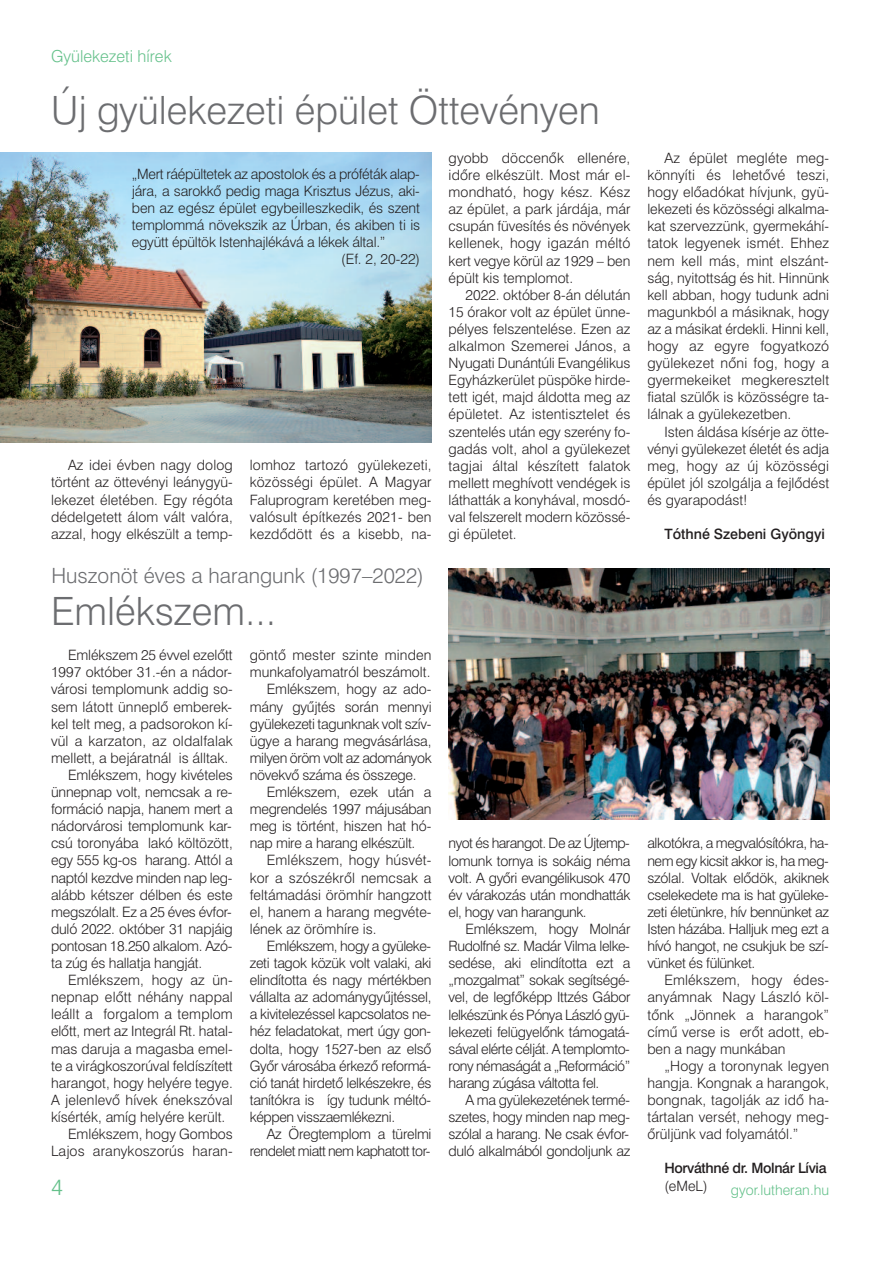
<style>
.page{position:relative;width:893px;height:1263px;background:#fff}
.page>*{position:absolute;margin:0;border:0;box-sizing:border-box;transform-origin:0 0}
.t1{font:39px "Swiss 721 Light HU Normal";color:#6c6d70}
.t2{font:22.5px "Swiss 721 Light HU Normal";color:#65c18b}
.t3{font:21px "Swiss 721 Light HU Normal";color:#6c6d70}
.t4{font:16.5px "Swiss 721 Light HU Normal";color:#65c18b}
.t5{font:14.25px/17.1px "Swiss 721 Light HU Normal";letter-spacing:-.01em;color:#231f20;text-align:justify}
.t6{font:14.25px "Swiss 721 Light HU Normal";letter-spacing:.01em;color:#231f20}
.t7{font:14.25px "Swiss 721 Light HU Normal";letter-spacing:-.03em;color:#231f20}
.t8{font:14.25px "Swiss 721 Light HU Normal";letter-spacing:-.04em;color:#231f20}
.t9{font:14.25px "Swiss 721 Medium HU Normal";letter-spacing:-.025em;color:#231f20}
.t10{font:14.25px "Swiss 721 Medium HU Normal";color:#231f20}
.t11{font:14.25px "Swiss 721 Light HU Normal";color:#65c18b}
</style>
<div class="page">
<img style="left:0;top:152px;width:432px;height:290px">
<img style="left:449px;top:568px;width:380px;height:252px">
<p class="t4" style="left:51px;top:46px;width:122px">Gyülekezeti hírek</p>
<h1 class="t1" style="left:51px;top:88px;width:550px">Új gyülekezeti épület Öttevényen</h1>
<p class="t5" style="left:132px;top:165px;width:289px">„Mert ráépültetek az apostolok és a próféták alap-</p>
<p class="t5" style="left:132px;top:182px;width:289px">jára, a sarokkô pedig maga Krisztus Jézus, aki-</p>
<p class="t5" style="left:132px;top:199px;width:290px">ben az egész épület egybeilleszkedik, és szent</p>
<p class="t5" style="left:132px;top:217px;width:290px">templommá növekszik az Úrban, és akiben ti is</p>
<p class="t5" style="left:132px;top:234px;width:255px">együtt épültök Istenhajlékává a lékek által.”</p>
<p class="t5" style="left:341px;top:251px;width:80px">(Ef. 2, 20-22)</p>
<p class="t5" style="left:449px;top:149px;width:183px">gyobb döccenôk ellenére, idôre elkészült. Most már el&shy;mondható, hogy kész. Kész az épület, a park járdája, már csupán füvesítés és növények kellenek, hogy igazán méltó kert vegye körül az 1929 — ben épült kis templomot.</p>
<p class="t5" style="left:449px;top:286px;width:183px;text-indent:17px">2022. október 8-án délután 15 órakor volt az épület ünne&shy;pélyes felszentelése. Ezen az alkalmon Szemerei János, a Nyugati Dunántúli Evangélikus Egyházkerület püspöke hirde&shy;tett igét, majd áldotta meg az épületet. Az istentisztelet és szentelés után egy szerény fo&shy;gadás volt, ahol a gyülekezet tagjai által készített falatok mellett meghívott vendégek is láthatták a konyhával, mosdó&shy;val felszerelt modern közössé&shy;gi épületet.</p>
<p class="t5" style="left:51px;top:457px;width:183px;text-indent:17px">Az idei évben nagy dolog történt az öttevényi leánygyü&shy;lekezet életében. Egy régóta dédelgetett álom vált valóra, azzal, hogy elkészült a temp-</p>
<p class="t5" style="left:250px;top:457px;width:183px">lomhoz tartozó gyülekezeti, közösségi épület. A Magyar Faluprogram keretében meg&shy;valósult építkezés 2021- ben kezdôdött és a kisebb, na-</p>
<p class="t5" style="left:647px;top:149px;width:183px;text-indent:17px">Az épület megléte meg&shy;könnyíti és lehetôvé teszi, hogy elôadókat hívjunk, gyü&shy;lekezeti és közösségi alkalma&shy;kat szervezzünk, gyermekáhí&shy;tatok legyenek ismét. Ehhez nem kell más, mint elszánt&shy;ság, nyitottság és hit. Hinnünk kell abban, hogy tudunk adni magunkból a másiknak, hogy az a másikat érdekli. Hinni kell, hogy az egyre fogyatkozó gyülekezet nôni fog, hogy a gyermekeiket megkeresztelt fiatal szülôk is közösségre ta&shy;lálnak a gyülekezetben.</p>
<p class="t5" style="left:647px;top:423px;width:183px;text-indent:17px">Isten áldása kísérje az ötte&shy;vényi gyülekezet életét és adja meg, hogy az új közösségi épület jól szolgálja a fejlôdést és gyarapodást!</p>
<p class="t10" style="left:664px;top:526px;width:162px">Tóthné Szebeni Gyöngyi</p>
<h3 class="t3" style="left:51px;top:564px;width:374px">Huszonöt éves a harangunk (1997—2022)</h3>
<h1 class="t1" style="left:51px;top:589px;width:227px">Emlékszem...</h1>
<p class="t6" style="left:250px;top:647px;width:183px">göntô mester szinte minden</p>
<p class="t5" style="left:250px;top:664px;width:182px">munkafolyamatról beszámolt.</p>
<p class="t5" style="left:267px;top:681px;width:166px">Emlékszem, hogy az ado-</p>
<p class="t5" style="left:250px;top:698px;width:183px">mány gyûjtés során mennyi</p>
<p class="t5" style="left:250px;top:715px;width:183px">gyülekezeti tagunknak volt szív-</p>
<p class="t5" style="left:250px;top:732px;width:183px">ügye a harang megvásárlása,</p>
<p class="t7" style="left:250px;top:749px;width:183px">milyen öröm volt az adományok</p>
<p class="t5" style="left:250px;top:766px;width:168px">növekvô száma és összege.</p>
<p class="t5" style="left:267px;top:783px;width:166px">Emlékszem, ezek után a</p>
<p class="t5" style="left:250px;top:801px;width:183px">megrendelés 1997 májusában</p>
<p class="t5" style="left:250px;top:818px;width:183px">meg is történt, hiszen hat hó-</p>
<p class="t5" style="left:250px;top:835px;width:167px">nap mire a harang elkészült.</p>
<p class="t6" style="left:267px;top:852px;width:166px">Emlékszem, hogy húsvét-</p>
<p class="t6" style="left:250px;top:869px;width:183px">kor a szószékrôl nemcsak a</p>
<p class="t5" style="left:250px;top:886px;width:183px">feltámadási örömhír hangzott</p>
<p class="t5" style="left:250px;top:903px;width:183px">el, hanem a harang megvéte-</p>
<p class="t5" style="left:250px;top:920px;width:128px">lének az örömhíre is.</p>
<p class="t7" style="left:267px;top:938px;width:166px">Emlékszem, hogy a gyüleke-</p>
<p class="t5" style="left:250px;top:954px;width:183px">zeti tagok közük volt valaki, aki</p>
<p class="t5" style="left:250px;top:972px;width:183px">elindította és nagy mértékben</p>
<p class="t5" style="left:250px;top:989px;width:183px">vállalta az adománygyûjtéssel,</p>
<p class="t5" style="left:250px;top:1006px;width:183px">a kivitelezéssel kapcsolatos ne-</p>
<p class="t5" style="left:250px;top:1023px;width:183px">héz feladatokat, mert úgy gon-</p>
<p class="t5" style="left:250px;top:1040px;width:183px">dolta, hogy 1527-ben az elsô</p>
<p class="t5" style="left:250px;top:1057px;width:183px">Gyôr városába érkezô reformá-</p>
<p class="t5" style="left:250px;top:1074px;width:183px">ció tanát hirdetô lelkészekre, és</p>
<p class="t5" style="left:250px;top:1091px;width:183px">tanítókra is így tudunk méltó-</p>
<p class="t5" style="left:250px;top:1108px;width:147px">képpen visszaemlékezni.</p>
<p class="t5" style="left:267px;top:1125px;width:166px">Az Öregtemplom a türelmi</p>
<p class="t8" style="left:250px;top:1143px;width:182px">rendelet miatt nem kaphatott tor-</p>
<p class="t5" style="left:68px;top:647px;width:166px">Emlékszem 25 évvel ezelôtt</p>
<p class="t5" style="left:51px;top:664px;width:182px">1997 október 31.-én a nádor-</p>
<p class="t5" style="left:51px;top:681px;width:183px">városi templomunk addig so-</p>
<p class="t6" style="left:51px;top:698px;width:183px">sem látott ünneplô emberek-</p>
<p class="t5" style="left:51px;top:715px;width:183px">kel telt meg, a padsorokon kí-</p>
<p class="t6" style="left:51px;top:732px;width:183px">vül a karzaton, az oldalfalak</p>
<p class="t5" style="left:51px;top:749px;width:179px">mellett, a bejáratnál is álltak.</p>
<p class="t5" style="left:68px;top:766px;width:166px">Emlékszem, hogy kivételes</p>
<p class="t5" style="left:51px;top:783px;width:183px">ünnepnap volt, nemcsak a re-</p>
<p class="t5" style="left:51px;top:801px;width:183px">formáció napja, hanem mert a</p>
<p class="t5" style="left:51px;top:818px;width:182px">nádorvárosi templomunk kar-</p>
<p class="t5" style="left:51px;top:835px;width:183px">csú toronyába lakó költözött,</p>
<p class="t5" style="left:51px;top:852px;width:183px">egy 555 kg-os harang. Attól a</p>
<p class="t5" style="left:51px;top:869px;width:183px">naptól kezdve minden nap leg-</p>
<p class="t5" style="left:51px;top:886px;width:183px">alább kétszer délben és este</p>
<p class="t5" style="left:51px;top:903px;width:182px">megszólalt. Ez a 25 éves évfor-</p>
<p class="t5" style="left:51px;top:920px;width:183px">duló 2022. október 31 napjáig</p>
<p class="t5" style="left:51px;top:937px;width:183px">pontosan 18.250 alkalom. Azó-</p>
<p class="t5" style="left:51px;top:954px;width:153px">ta zúg és hallatja hangját.</p>
<p class="t6" style="left:68px;top:972px;width:166px">Emlékszem, hogy az ün-</p>
<p class="t6" style="left:51px;top:989px;width:183px">nepnap elôtt néhány nappal</p>
<p class="t6" style="left:51px;top:1006px;width:183px">leállt a forgalom a templom</p>
<p class="t5" style="left:51px;top:1023px;width:183px">elôtt, mert az Integrál Rt. hatal-</p>
<p class="t5" style="left:51px;top:1040px;width:183px">mas daruja a magasba emel-</p>
<p class="t5" style="left:51px;top:1057px;width:183px">te a virágkoszorúval feldíszített</p>
<p class="t5" style="left:51px;top:1074px;width:183px">harangot, hogy helyére tegye.</p>
<p class="t6" style="left:51px;top:1091px;width:183px">A jelenlevô hívek énekszóval</p>
<p class="t5" style="left:51px;top:1108px;width:176px">kísérték, amíg helyére került.</p>
<p class="t5" style="left:68px;top:1125px;width:166px">Emlékszem, hogy Gombos</p>
<p class="t6" style="left:51px;top:1143px;width:183px">Lajos aranykoszorús haran-</p>
<p class="t5" style="left:449px;top:835px;width:183px">nyot és harangot. De az Újtemp&shy;lomunk tornya is sokáig néma volt. A gyôri evangélikusok 470 év várakozás után mondhatták el, hogy van harangunk.</p>
<p class="t5" style="left:449px;top:920px;width:183px;text-indent:17px">Emlékszem, hogy Molnár Rudolfné sz. Madár Vilma lelke&shy;sedése, aki elindította ezt a „mozgalmat” sokak segítségé&shy;vel, de legfôképp Ittzés Gábor lelkészünk és Pónya László gyü&shy;lekezeti felügyelônk támogatá&shy;sával elérte célját. A templomto&shy;rony némaságát a „Reformáció” harang zúgása váltotta fel.</p>
<p class="t5" style="left:449px;top:1091px;width:183px;text-indent:17px">A ma gyülekezetének termé&shy;szetes, hogy minden nap meg&shy;szólal a harang. Ne csak évfor&shy;duló alkalmából gondoljunk az</p>
<p class="t5" style="left:647px;top:835px;width:183px">alkotókra, a megvalósítókra, ha&shy;nem egy kicsit akkor is, ha meg&shy;szólal. Voltak elôdök, akiknek cselekedete ma is hat gyüleke&shy;zeti életünkre, hív bennünket az Isten házába. Halljuk meg ezt a hívó hangot, ne csukjuk be szí&shy;vünket és fülünket.</p>
<p class="t5" style="left:647px;top:972px;width:183px;text-indent:17px">Emlékszem, hogy édes&shy;anyámnak Nagy László köl&shy;tônk „Jönnek a harangok” címû verse is erôt adott, eb&shy;ben a nagy munkában</p>
<p class="t5" style="left:647px;top:1057px;width:183px;text-indent:17px">„Hogy a toronynak legyen hangja. Kongnak a harangok, bongnak, tagolják az idô ha&shy;tártalan versét, nehogy meg&shy;ôrüljünk vad folyamától.”</p>
<p class="t9" style="left:664px;top:1160px;width:164px">Horváthné dr. Molnár Lívia</p>
<p class="t5" style="left:664px;top:1177px;width:45px">(eMeL)</p>
<h2 class="t2" style="left:51px;top:1174px;width:13px">4</h2>
<p class="t11" style="left:731px;top:1182px;width:100px">gyor.lutheran.hu</p>
</div>
